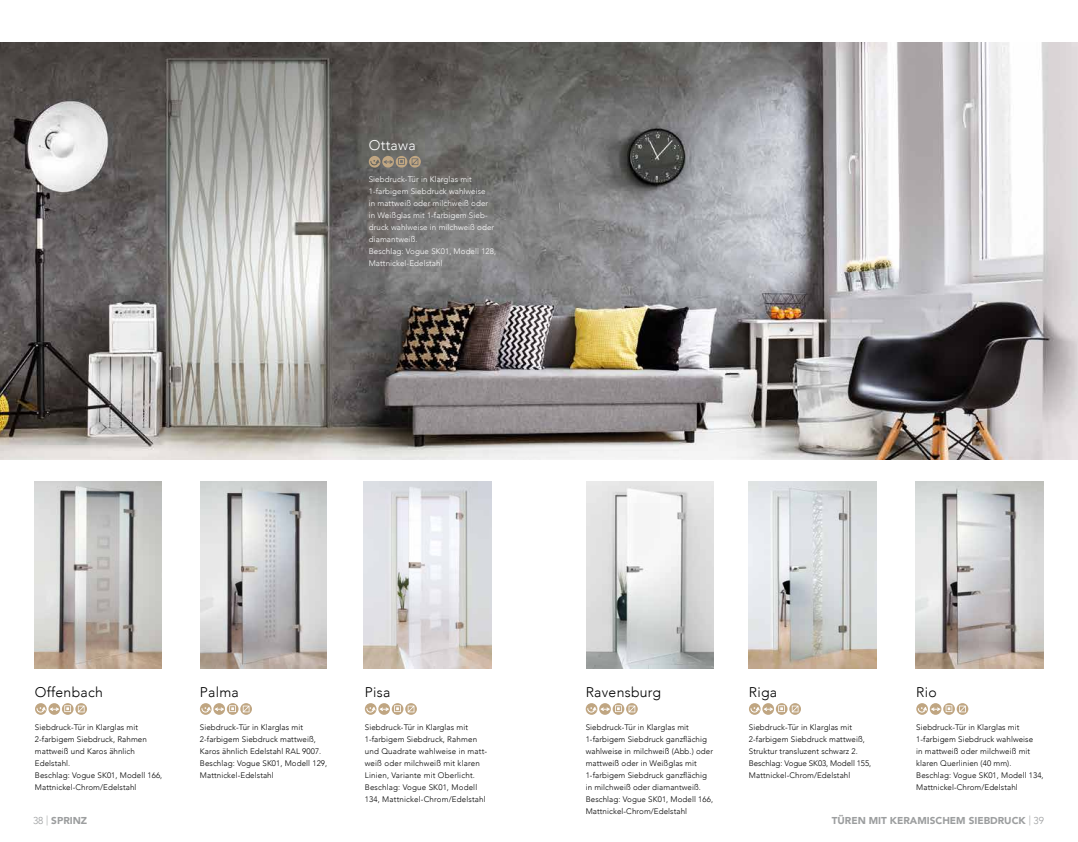
<style>
.page{position:relative;width:1078px;height:842px;background:#fff}
.page>*{position:absolute;margin:0;border:0;box-sizing:border-box;transform-origin:0 0}
.t1{font:300 14px "Avenir";letter-spacing:.02em;color:#000}
.t2{font:300 14px "Avenir";letter-spacing:.02em;color:#fff}
.t3{font:900 10px "Avenir";color:#9c9e9f}
.t4{font:300 8px/12px "Avenir";letter-spacing:.01em;color:#000}
.t5{font:300 8px/12px "Avenir";letter-spacing:.01em;color:#fff}
.s1{font-weight:300}
</style>
<div class="page">
<img style="left:34px;top:482px;width:128px;height:187px">
<svg style="left:35px;top:703px;width:52px;height:12px"></svg>
<img style="left:0;top:43px;width:1077px;height:416px">
<svg style="left:369px;top:156px;width:52px;height:12px"></svg>
<img style="left:200px;top:482px;width:126px;height:187px">
<svg style="left:200px;top:703px;width:52px;height:12px"></svg>
<img style="left:364px;top:482px;width:127px;height:187px">
<svg style="left:365px;top:703px;width:52px;height:12px"></svg>
<img style="left:586px;top:482px;width:127px;height:187px">
<svg style="left:585px;top:703px;width:52px;height:12px"></svg>
<svg style="left:749px;top:703px;width:51px;height:12px"></svg>
<img style="left:748px;top:482px;width:128px;height:187px">
<img style="left:915px;top:482px;width:127px;height:187px">
<svg style="left:916px;top:703px;width:52px;height:12px"></svg>
<h1 class="t2" style="left:369px;top:137px;width:48px">Ottawa</h1>
<p class="t5" style="left:369px;top:174px;width:129px">Siebdruck-Tür in Klarglas mit<br>1-farbigem Siebdruck wahlweise<br>in mattweiß oder milchweiß oder in Weißglas mit 1-farbigem Sieb&shy;druck wahlweise in milchweiß oder diamantweiß.<br>Beschlag: Vogue SK01, Modell 128,<br>Mattnickel-Edelstahl</p>
<h1 class="t1" style="left:35px;top:684px;width:69px">Offenbach</h1>
<p class="t4" style="left:35px;top:721px;width:129px">Siebdruck-Tür in Klarglas mit<br>2-farbigem Siebdruck, Rahmen mattweiß und Karos ähnlich<br>Edelstahl.<br>Beschlag: Vogue SK01, Modell 166,<br>Mattnickel-Chrom/Edelstahl</p>
<h1 class="t1" style="left:200px;top:684px;width:40px">Palma</h1>
<p class="t4" style="left:200px;top:721px;width:129px">Siebdruck-Tür in Klarglas mit<br>2-farbigem Siebdruck mattweiß,<br>Karos ähnlich Edelstahl RAL 9007.<br>Beschlag: Vogue SK01, Modell 129,<br>Mattnickel-Edelstahl</p>
<h1 class="t1" style="left:585px;top:684px;width:77px">Ravensburg</h1>
<p class="t4" style="left:585px;top:721px;width:129px">Siebdruck-Tür in Klarglas mit<br>1-farbigem Siebdruck ganzflächig wahlweise in milchweiß (Abb.) oder mattweiß oder in Weißglas mit<br>1-farbigem Siebdruck ganzflächig in milchweiß oder diamantweiß.<br>Beschlag: Vogue SK01, Modell 166,<br>Mattnickel-Chrom/Edelstahl</p>
<h1 class="t1" style="left:748px;top:684px;width:30px">Riga</h1>
<p class="t4" style="left:748px;top:721px;width:124px">Siebdruck-Tür in Klarglas mit<br>2-farbigem Siebdruck mattweiß,<br>Struktur transluzent schwarz 2.<br>Beschlag: Vogue SK03, Modell 155,<br>Mattnickel-Chrom/Edelstahl</p>
<h1 class="t1" style="left:365px;top:684px;width:27px">Pisa</h1>
<p class="t4" style="left:365px;top:721px;width:124px">Siebdruck-Tür in Klarglas mit<br>1-farbigem Siebdruck, Rahmen und Quadrate wahlweise in matt&shy;weiß oder milchweiß mit klaren<br>Linien, Variante mit Oberlicht.<br>Beschlag: Vogue SK01, Modell<br>134, Mattnickel-Chrom/Edelstahl</p>
<h1 class="t1" style="left:916px;top:684px;width:22px">Rio</h1>
<p class="t4" style="left:916px;top:721px;width:129px">Siebdruck-Tür in Klarglas mit<br>1-farbigem Siebdruck wahlweise<br>in mattweiß oder milchweiß mit klaren Querlinien (40 mm).<br>Beschlag: Vogue SK01, Modell 134,<br>Mattnickel-Chrom/Edelstahl</p>
<p class="t3" style="left:33px;top:811px;width:56px"><span class="s1">38 |</span> SPRINZ</p>
<p class="t3" style="left:831px;top:811px;width:214px">TÜREN MIT KERAMISCHEM SIEBDRUCK <span class="s1">| 39</span></p>
</div>
